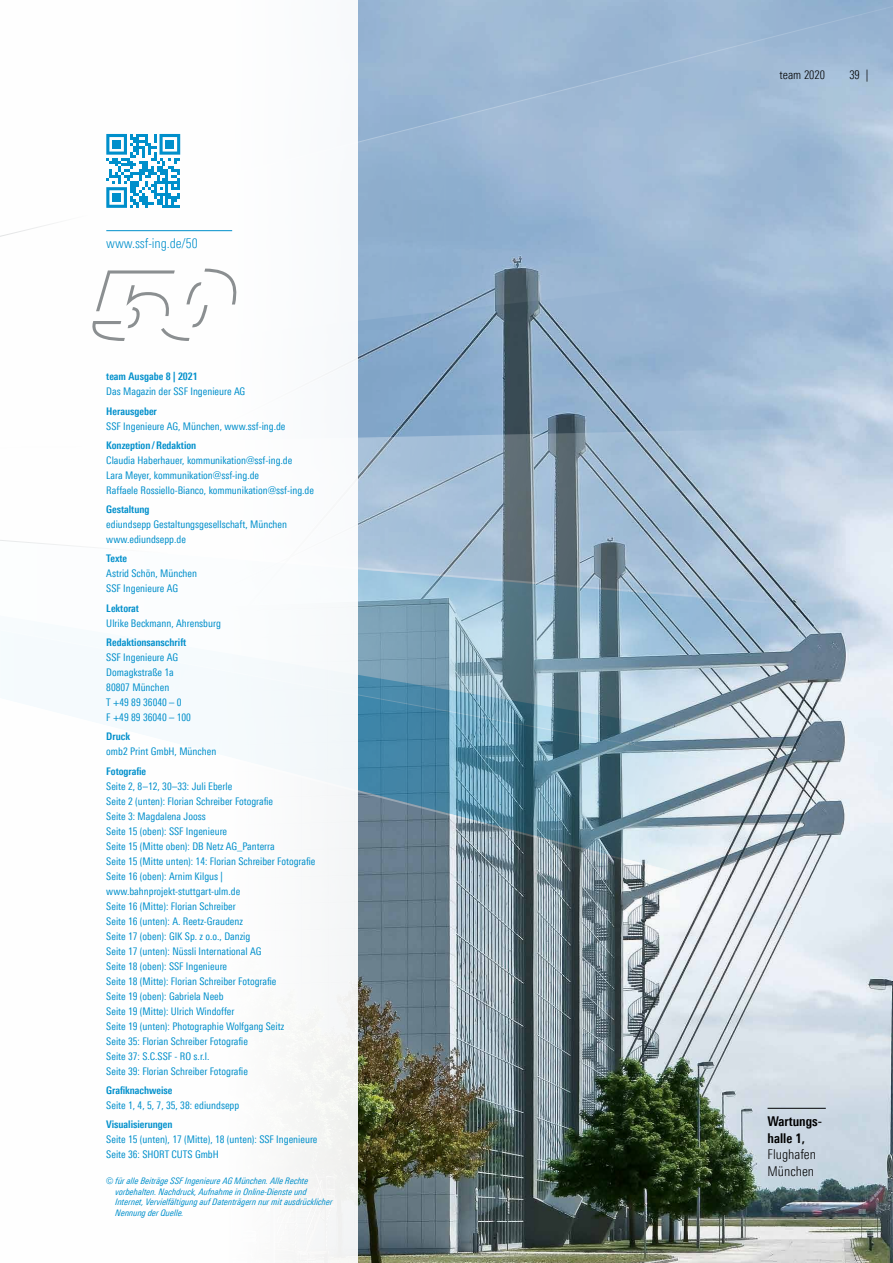
<style>
.page{position:relative;width:893px;height:1263px;background:#fff}
.page>*{position:absolute;margin:0;border:0;box-sizing:border-box;transform-origin:0 0}
.t1{font:300 13.5px "Linotype Univers 320 Cn";letter-spacing:-.005em;color:#008fcb}
.t2{font:700 13.5px/16.8px "Linotype Univers 620 Cn";color:#000}
.t3{font:300 13.5px/16.8px "Linotype Univers 320 Cn";color:#000}
.t4{font:300 12px "Linotype Univers 320 Cn";color:#000}
.t5{font:10.5px/15px "Linotype Univers 420 Cn";color:#008fcb}
.t6{font:700 10.5px "Linotype Univers 620 Cn";color:#008fcb}
.t7{font:9px/10.8px "Linotype Univers 421 Cn It";color:#008fcb}
</style>
<div class="page">
<img style="left:357px;top:934px;width:536px;height:329px">
<svg style="left:357px;top:796px;width:536px;height:138px;background:#9eaeb7"></svg>
<svg style="left:357px;top:1px;width:536px;height:795px;background:#99b4cb"></svg>
<svg style="left:0;top:540px;width:95px;height:8px"></svg>
<svg style="left:106px;top:134px;width:74px;height:74px"></svg>
<div style="left:112px;top:140px;width:9px;height:9px;background:#008fcb"></div>
<div style="left:165px;top:140px;width:9px;height:9px;background:#008fcb"></div>
<div style="left:112px;top:193px;width:9px;height:9px;background:#008fcb"></div>
<hr style="left:767px;top:1108px;width:59px;height:1px;background:#000">
<svg style="left:0;top:222px;width:237px;height:119px"></svg>
<p class="t1" style="left:106px;top:236px;width:93px">www.ssf-ing.de/50</p>
<p class="t6" style="left:106px;top:370px;width:93px">team Ausgabe 8 | 2021</p>
<p class="t5" style="left:106px;top:384px;width:141px">Das Magazin der SSF Ingenieure AG</p>
<p class="t6" style="left:106px;top:405px;width:52px">Herausgeber</p>
<p class="t5" style="left:106px;top:418px;width:181px">SSF Ingenieure AG, München, www.ssf-ing.de</p>
<p class="t6" style="left:106px;top:439px;width:92px">Konzeption/Redaktion</p>
<p class="t5" style="left:106px;top:453px;width:209px">Claudia Haberhauer, kommunikation@ssf-ing.de<br>Lara Meyer, kommunikation@ssf-ing.de<br>Raffaele Rossiello-Bianco, kommunikation@ssf-ing.de</p>
<p class="t6" style="left:106px;top:503px;width:45px">Gestaltung</p>
<p class="t5" style="left:106px;top:517px;width:182px">ediundsepp Gestaltungsgesellschaft, München www.ediundsepp.de</p>
<p class="t6" style="left:106px;top:552px;width:22px">Texte</p>
<p class="t5" style="left:106px;top:566px;width:92px">Astrid Schön, München<br>SSF Ingenieure AG</p>
<p class="t6" style="left:106px;top:602px;width:34px">Lektorat</p>
<p class="t5" style="left:106px;top:615px;width:116px">Ulrike Beckmann, Ahrensburg</p>
<p class="t6" style="left:106px;top:636px;width:81px">Redaktionsanschrift</p>
<p class="t5" style="left:106px;top:650px;width:86px">SSF Ingenieure AG<br>Domagkstraße 1a<br>80807 München<br>T +49 89 36040 – 0<br>F +49 89 36040 – 100</p>
<p class="t6" style="left:106px;top:730px;width:25px">Druck</p>
<p class="t5" style="left:106px;top:744px;width:111px">omb2 Print GmbH, München</p>
<p class="t6" style="left:106px;top:764px;width:41px">Fotografie</p>
<p class="t5" style="left:106px;top:778px;width:211px">Seite 2, 8–12, 30–33: Juli Eberle<br>Seite 2 (unten): Florian Schreiber Fotografie<br>Seite 3: Magdalena Jooss<br>Seite 15 (oben): SSF Ingenieure<br>Seite 15 (Mitte oben): DB Netz AG_Panterra<br>Seite 15 (Mitte unten): 14: Florian Schreiber Fotografie Seite 16 (oben): Arnim Kilgus | www.bahnprojekt-stuttgart-ulm.de<br>Seite 16 (Mitte): Florian Schreiber<br>Seite 16 (unten): A. Reetz-Graudenz<br>Seite 17 (oben): GIK Sp. z o.o., Danzig<br>Seite 17 (unten): Nüssli International AG<br>Seite 18 (oben): SSF Ingenieure<br>Seite 18 (Mitte): Florian Schreiber Fotografie<br>Seite 19 (oben): Gabriela Neeb<br>Seite 19 (Mitte): Ulrich Windoffer<br>Seite 19 (unten): Photographie Wolfgang Seitz<br>Seite 35: Florian Schreiber Fotografie<br>Seite 37: S.C.SSF - RO s.r.l.<br>Seite 39: Florian Schreiber Fotografie</p>
<p class="t6" style="left:106px;top:1084px;width:68px">Grafiknachweise</p>
<p class="t5" style="left:106px;top:1098px;width:134px">Seite 1, 4, 5, 7, 35, 38: ediundsepp</p>
<p class="t6" style="left:106px;top:1118px;width:68px">Visualisierungen</p>
<p class="t5" style="left:106px;top:1132px;width:213px">Seite 15 (unten), 17 (Mitte), 18 (unten): SSF Ingenieure<br>Seite 36: SHORT CUTS GmbH</p>
<p class="t7" style="left:116px;top:1175px;width:219px;text-indent:-9px">© für alle Beiträge SSF Ingenieure AG München. Alle Rechte vorbehalten. Nachdruck, Aufnahme in Online-Dienste und Internet, Vervielfältigung auf Datenträgern nur mit ausdrücklicher Nennung der Quelle.</p>
<p class="t4" style="left:779px;top:68px;width:47px">team 2020</p>
<p class="t4" style="left:849px;top:68px;width:21px">39 |</p>
<p class="t2" style="left:767px;top:1112px;width:56px">Wartungs&shy;halle 1,</p>
<p class="t3" style="left:767px;top:1146px;width:50px">Flughafen<br>München</p>
</div>
